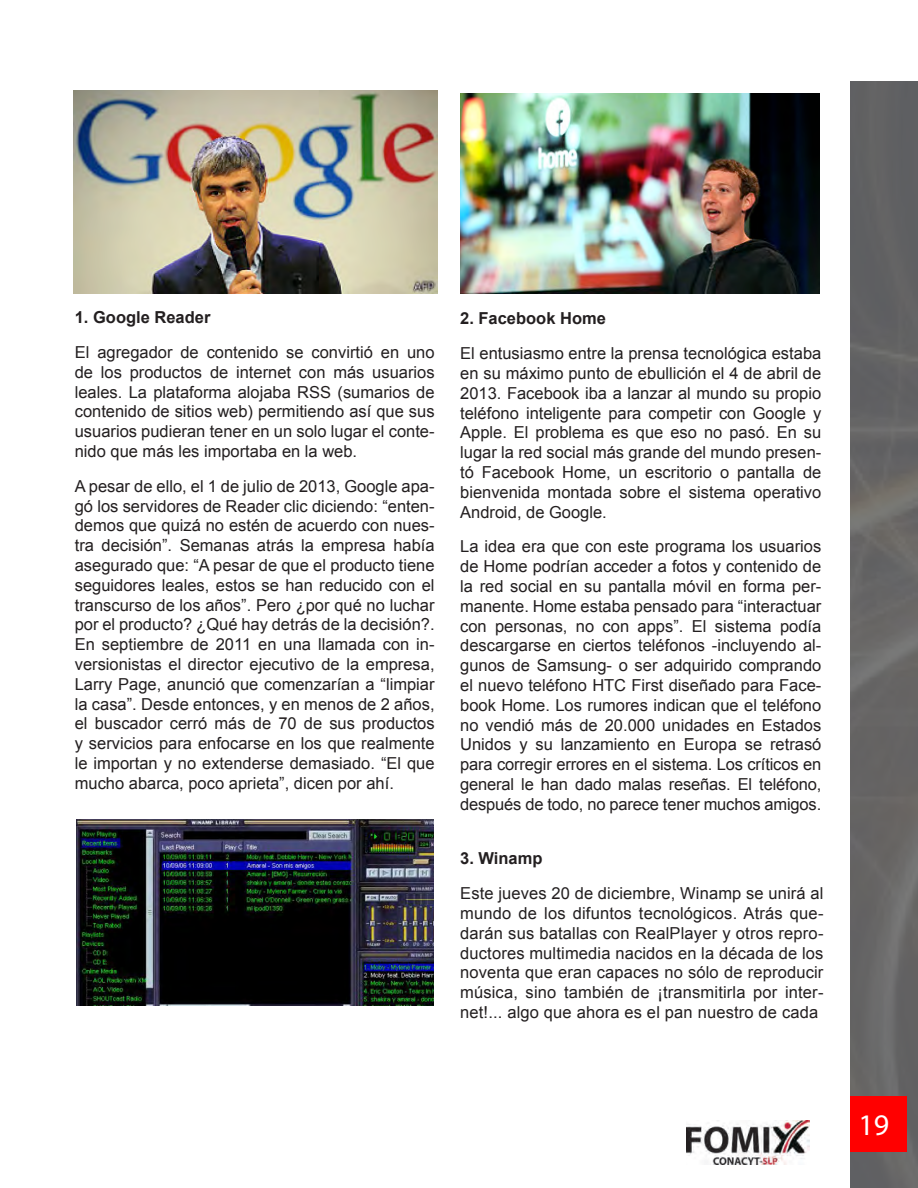
<style>
.page{position:relative;width:918px;height:1188px;background:#fff}
.page>*{position:absolute;margin:0;border:0;box-sizing:border-box;transform-origin:0 0}
.t1{font:30px "Myriad Pro";color:#fff}
.t2{font:16.5px/19.8px "Arial";color:#231f20;text-align:justify}
.t3{font:700 16.5px "Arial";color:#231f20}
</style>
<div class="page">
<img style="left:850px;top:81px;width:68px;height:1107px">
<img style="left:686px;top:1120px;width:124px;height:44px">
<div style="left:850px;top:1096px;width:57px;height:56px;background:#f00"></div>
<img style="left:73px;top:90px;width:364px;height:204px">
<img style="left:461px;top:94px;width:359px;height:199px">
<img style="left:76px;top:820px;width:358px;height:185px">
<p class="t3" style="left:75px;top:306px;width:137px">1. Google Reader</p>
<p class="t2" style="left:75px;top:342px;width:361px">El agregador de contenido se convirtió en uno de los productos de internet con más usuarios leales. La plataforma alojaba RSS (sumarios de contenido de sitios web) permitiendo así que sus usuarios pudieran tener en un solo lugar el conte&shy;nido que más les importaba en la web.</p>
<p class="t2" style="left:75px;top:476px;width:361px">A pesar de ello, el 1 de julio de 2013, Google apa&shy;gó los servidores de Reader clic diciendo: “enten&shy;demos que quizá no estén de acuerdo con nues&shy;tra decisión”. Semanas atrás la empresa había asegurado que: “A pesar de que el producto tiene seguidores leales, estos se han reducido con el transcurso de los años”. Pero ¿por qué no luchar por el producto? ¿Qué hay detrás de la decisión?.<br>En septiembre de 2011 en una llamada con in&shy;versionistas el director ejecutivo de la empresa, Larry Page, anunció que comenzarían a “limpiar la casa”. Desde entonces, y en menos de 2 años, el buscador cerró más de 70 de sus productos y servicios para enfocarse en los que realmente le importan y no extenderse demasiado. “El que mucho abarca, poco aprieta”, dicen por ahí.</p>
<p class="t3" style="left:460px;top:307px;width:147px">2. Facebook Home</p>
<p class="t2" style="left:460px;top:343px;width:363px">El entusiasmo entre la prensa tecnológica estaba en su máximo punto de ebullición el 4 de abril de 2013. Facebook iba a lanzar al mundo su propio teléfono inteligente para competir con Google y Apple. El problema es que eso no pasó. En su lugar la red social más grande del mundo presen&shy;tó Facebook Home, un escritorio o pantalla de bienvenida montada sobre el sistema operativo Android, de Google.</p>
<p class="t2" style="left:460px;top:537px;width:363px">La idea era que con este programa los usuarios de Home podrían acceder a fotos y contenido de la red social en su pantalla móvil en forma per&shy;manente. Home estaba pensado para “interactuar con personas, no con apps”. El sistema podía descargarse en ciertos teléfonos -incluyendo al&shy;gunos de Samsung- o ser adquirido comprando el nuevo teléfono HTC First diseñado para Face&shy;book Home. Los rumores indican que el teléfono no vendió más de 20.000 unidades en Estados Unidos y su lanzamiento en Europa se retrasó para corregir errores en el sistema. Los críticos en general le han dado malas reseñas. El teléfono, después de todo, no parece tener muchos amigos.</p>
<p class="t3" style="left:460px;top:847px;width:84px">3. Winamp</p>
<p class="t2" style="left:460px;top:883px;width:365px">Este jueves 20 de diciembre, Winamp se unirá al mundo de los difuntos tecnológicos. Atrás que&shy;darán sus batallas con RealPlayer y otros repro&shy;ductores multimedia nacidos en la década de los noventa que eran capaces no sólo de reproducir música, sino también de ¡transmitirla por inter&shy;net!... algo que ahora es el pan nuestro de cada</p>
<h1 class="t1" style="left:859px;top:1107px;width:32px">19</h1>
</div>
